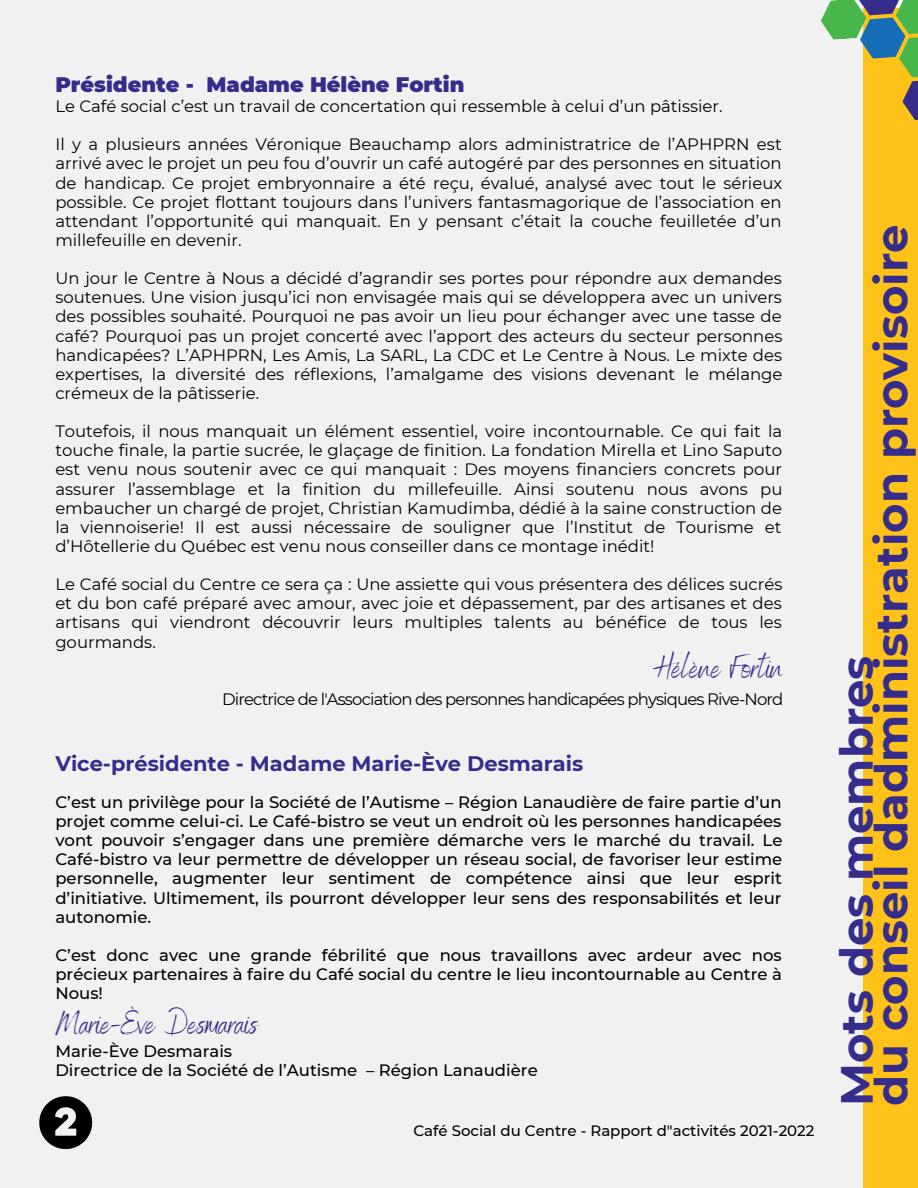
<style>
.page{position:relative;width:918px;height:1188px;background:#f1f1f1}
.page>*{position:absolute;margin:0;border:0;box-sizing:border-box;transform-origin:0 0}
.t1{font:700 45px/34.8px "Montserrat";color:#352c8c}
.t2{font:33px "Benedict";color:#352c8c}
.t3{font:700 21px "Montserrat";color:#352c8c}
.t4{font:900 21px "Montserrat";color:#352c8c}
.t5{font:16.5px/19.2px "Montserrat";color:#000;text-align:justify}
.t6{font:500 16.5px/19.2px "Montserrat";color:#000;text-align:justify}
.t7{font:16.5px "Montserrat";letter-spacing:-.05em;color:#000}
.t8{font:500 15px "Montserrat";color:#000}
</style>
<div class="page">
<div style="left:863px;top:8px;width:55px;height:1180px;background:#fec218"></div>
<svg style="left:39px;top:1096px;width:53px;height:53px"></svg>
<svg style="left:821px;top:0;width:97px;height:120px"></svg>
<p class="t4" style="left:55px;top:71px;width:411px">Présidente - Madame Hélène Fortin</p>
<p class="t5" style="left:55px;top:97px;width:669px">Le Café social c’est un travail de concertation qui ressemble à celui d’un pâtissier.</p>
<p class="t5" style="left:55px;top:135px;width:728px">Il y a plusieurs années Véronique Beauchamp alors administratrice de l’APHPRN est arrivé avec le projet un peu fou d’ouvrir un café autogéré par des personnes en situation de handicap. Ce projet embryonnaire a été reçu, évalué, analysé avec tout le sérieux possible. Ce projet flottant toujours dans l’univers fantasmagorique de l’association en attendant l’opportunité qui manquait. En y pensant c’était la couche feuilletée d’un millefeuille en devenir.</p>
<p class="t5" style="left:55px;top:269px;width:729px">Un jour le Centre à Nous a décidé d’agrandir ses portes pour répondre aux demandes soutenues. Une vision jusqu’ici non envisagée mais qui se développera avec un univers des possibles souhaité. Pourquoi ne pas avoir un lieu pour échanger avec une tasse de café? Pourquoi pas un projet concerté avec l’apport des acteurs du secteur personnes handicapées? L’APHPRN, Les Amis, La SARL, La CDC et Le Centre à Nous. Le mixte des expertises, la diversité des réflexions, l’amalgame des visions devenant le mélange crémeux de la pâtisserie.</p>
<p class="t5" style="left:55px;top:422px;width:729px">Toutefois, il nous manquait un élément essentiel, voire incontournable. Ce qui fait la touche finale, la partie sucrée, le glaçage de finition. La fondation Mirella et Lino Saputo est venu nous soutenir avec ce qui manquait : Des moyens financiers concrets pour assurer l’assemblage et la finition du millefeuille. Ainsi soutenu nous avons pu embaucher un chargé de projet, Christian Kamudimba, dédié à la saine construction de la viennoiserie! Il est aussi nécessaire de souligner que l’Institut de Tourisme et d’Hôtellerie du Québec est venu nous conseiller dans ce montage inédit!</p>
<p class="t5" style="left:55px;top:575px;width:729px">Le Café social du Centre ce sera ça : Une assiette qui vous présentera des délices sucrés et du bon café préparé avec amour, avec joie et dépassement, par des artisanes et des artisans qui viendront découvrir leurs multiples talents au bénéfice de tous les gourmands.</p>
<h2 class="t2" style="left:653px;top:646px;width:131px">Hélène Fortin</h2>
<p class="t7" style="left:222px;top:689px;width:563px">Directrice de l'Association des personnes handicapées physiques Rive-Nord</p>
<p class="t3" style="left:55px;top:750px;width:529px">Vice-présidente - Madame Marie-Ève Desmarais</p>
<p class="t6" style="left:55px;top:792px;width:729px">C’est un privilège pour la Société de l’Autisme – Région Lanaudière de faire partie d’un projet comme celui-ci. Le Café-bistro se veut un endroit où les personnes handicapées vont pouvoir s’engager dans une première démarche vers le marché du travail. Le Café-bistro va leur permettre de développer un réseau social, de favoriser leur estime personnelle, augmenter leur sentiment de compétence ainsi que leur esprit d’initiative. Ultimement, ils pourront développer leur sens des responsabilités et leur autonomie.</p>
<p class="t6" style="left:55px;top:945px;width:728px">C’est donc avec une grande fébrilité que nous travaillons avec ardeur avec nos précieux partenaires à faire du Café social du centre le lieu incontournable au Centre à Nous!</p>
<h2 class="t2" style="left:55px;top:1002px;width:204px">Marie-Ève Desmarais</h2>
<p class="t6" style="left:55px;top:1041px;width:484px">Marie-Ève Desmarais<br>Directrice de la Société de l’Autisme – Région Lanaudière</p>
<p class="t8" style="left:413px;top:1122px;width:403px">Café Social du Centre - Rapport d"activités 2021-2022</p>
<h1 class="t1" style="left:839px;top:1106px;width:883px;rotate:-90deg">Mots des membres<br>du conseil dadministration provisoire</h1>
</div>
